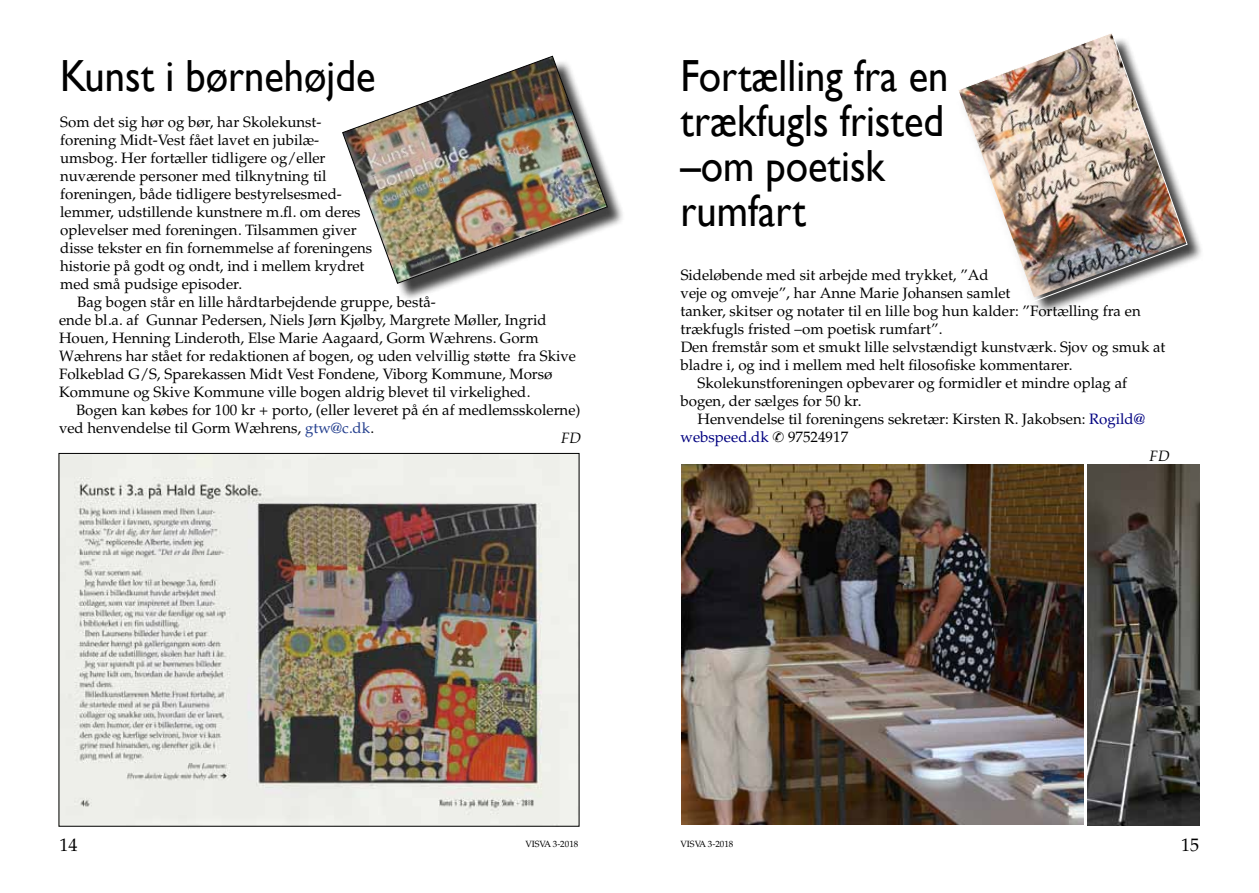
<style>
.page{position:relative;width:1259px;height:893px;background:#fff}
.page>*{position:absolute;margin:0;border:0;box-sizing:border-box;transform-origin:0 0}
.t1{font:45px/45px "Gill Sans";color:#000;scale:.9 1}
.t2{font:18px "Palm Springs";color:#000}
.t3{font:15px/18px "Palm Springs";color:#000}
.t4{font:15px "Palm Springs";color:#000080}
.t5{font:italic 15px "Palm Springs";color:#000}
.t6{font:9px "Palm Springs";color:#000}
.s1{color:#25408f}
.s2{color:#000080}
</style>
<div class="page">
<div style="left:346px;top:59px;width:279px;height:242px;background:#000;opacity:.75"></div>
<img style="left:342px;top:56px;width:266px;height:228px">
<img style="left:61px;top:455px;width:516px;height:369px">
<div style="left:956px;top:36px;width:248px;height:285px;background:#000;opacity:.75"></div>
<img style="left:956px;top:33px;width:231px;height:271px">
<img style="left:681px;top:464px;width:402px;height:361px">
<img style="left:1088px;top:465px;width:111px;height:360px">
<h1 class="t1" style="left:60px;top:54px;width:352px">Kunst i børnehøjde</h1>
<p class="t3" style="left:60px;top:113px;width:314px">Som det sig hør og bør, har Skolekunst&shy;forening Midt-Vest fået lavet en jubilæ&shy;umsbog. Her fortæller tidligere og/eller nuværende personer med tilknytning til foreningen, både tidligere bestyrelsesmed&shy;lemmer, udstillende kunstnere m.fl. om deres oplevelser med foreningen. Tilsammen giver disse tekster en fin fornemmelse af foreningens historie på godt og ondt, ind i mellem krydret med små pudsige episoder.</p>
<p class="t3" style="left:77px;top:293px;width:360px">Bag bogen står en lille hårdtarbejdende gruppe, bestå-</p>
<p class="t3" style="left:59px;top:311px;width:519px">ende bl.a. af Gunnar Pedersen, Niels Jørn Kjølby, Margrete Møller, Ingrid Houen, Henning Linderoth, Else Marie Aagaard, Gorm Wæhrens. Gorm Wæhrens har stået for redaktionen af bogen, og uden velvillig støtte fra Skive Folkeblad G/S, Sparekassen Midt Vest Fondene, Viborg Kommune, Morsø Kommune og Skive Kommune ville bogen aldrig blevet til virkelighed.</p>
<p class="t3" style="left:59px;top:401px;width:523px;text-indent:17px">Bogen kan købes for 100 kr + porto, (eller leveret på én af medlemsskolerne) ved henvendelse til Gorm Wæhrens, <span class="s1">gtw@c.dk</span>.</p>
<p class="t5" style="left:561px;top:430px;width:22px">FD</p>
<h1 class="t1" style="left:680px;top:54px;width:299px">Fortælling fra en trækfugls fristed –om poetisk rumfart</h1>
<p class="t3" style="left:680px;top:266px;width:309px">Sideløbende med sit arbejde med trykket, ”Ad</p>
<p class="t3" style="left:680px;top:284px;width:331px">veje og omveje”, har Anne Marie Johansen samlet</p>
<p class="t3" style="left:680px;top:302px;width:462px">tanker, skitser og notater til en lille bog hun kalder: ”Fortælling fra en</p>
<p class="t3" style="left:680px;top:320px;width:263px">trækfugls fristed –om poetisk rumfart”.</p>
<p class="t3" style="left:680px;top:338px;width:486px">Den fremstår som et smukt lille selvstændigt kunstværk. Sjov og smuk at</p>
<p class="t3" style="left:680px;top:356px;width:393px">bladre i, og ind i mellem med helt filosofiske kommentarer.</p>
<p class="t3" style="left:697px;top:374px;width:431px">Skolekunstforeningen opbevarer og formidler et mindre oplag af</p>
<p class="t3" style="left:680px;top:392px;width:182px">bogen, der sælges for 50 kr.</p>
<p class="t3" style="left:697px;top:411px;width:449px">Henvendelse til foreningens sekretær: Kirsten R. Jakobsen: <span class="s2">Rogild@</span></p>
<p class="t4" style="left:680px;top:429px;width:90px">webspeed.dk</p>
<p class="t3" style="left:788px;top:429px;width:61px">97524917</p>
<p class="t5" style="left:1149px;top:447px;width:22px">FD</p>
<p class="t2" style="left:60px;top:834px;width:19px">14</p>
<p class="t6" style="left:525px;top:839px;width:54px">VISVA 3-2018</p>
<p class="t6" style="left:680px;top:839px;width:54px">VISVA 3-2018</p>
<p class="t2" style="left:1181px;top:834px;width:19px">15</p>
</div>
